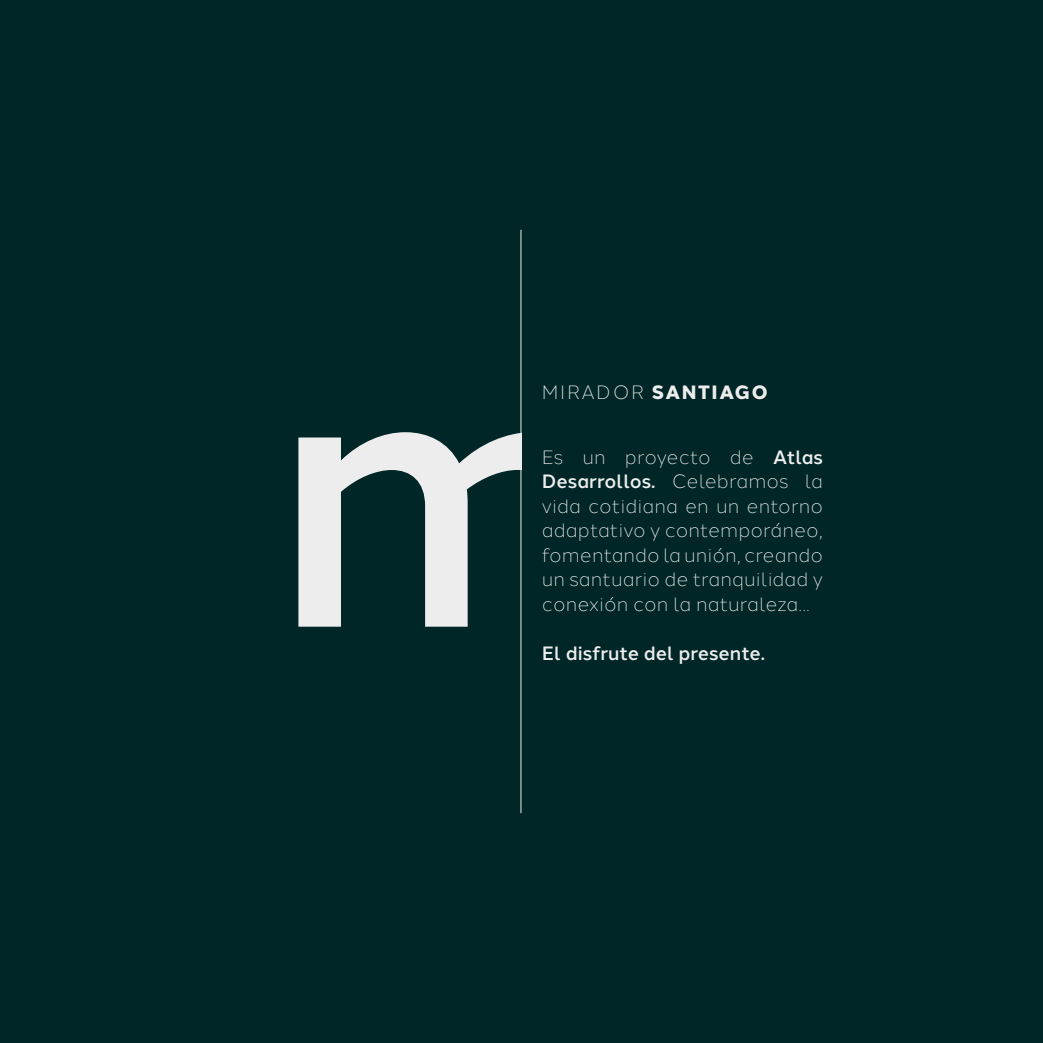
<style>
.page{position:relative;width:1043px;height:1043px;background:#002627}
.page>*{position:absolute;margin:0;border:0;box-sizing:border-box;transform-origin:0 0}
.t1{font:300 19.25px/24.5px "Halcom";color:#ededed;text-align:justify}
.t2{font:500 19.25px "Halcom";color:#ededed}
.t3{font:800 19.25px "Halcom";letter-spacing:.08em;color:#ededed}
.s1{font-weight:300}
.s2{font-weight:500}
</style>
<div class="page">
<hr style="left:521px;top:230px;width:1px;height:583px;background:#ededed">
<svg style="left:298px;top:432px;width:223px;height:195px"></svg>
<p class="t3" style="left:542px;top:382px;width:228px"><span class="s1">MIRADOR</span> SANTIAGO</p>
<p class="t1" style="left:542px;top:446px;width:283px">Es un proyecto de <span class="s2">Atlas Desarrollos.</span> Celebramos la vida cotidiana en un entorno adaptativo y contemporáneo, fomentando la unión, creando un santuario de tranquilidad y conexión con la naturaleza...</p>
<p class="t2" style="left:542px;top:641px;width:225px">El disfrute del presente.</p>
</div>
